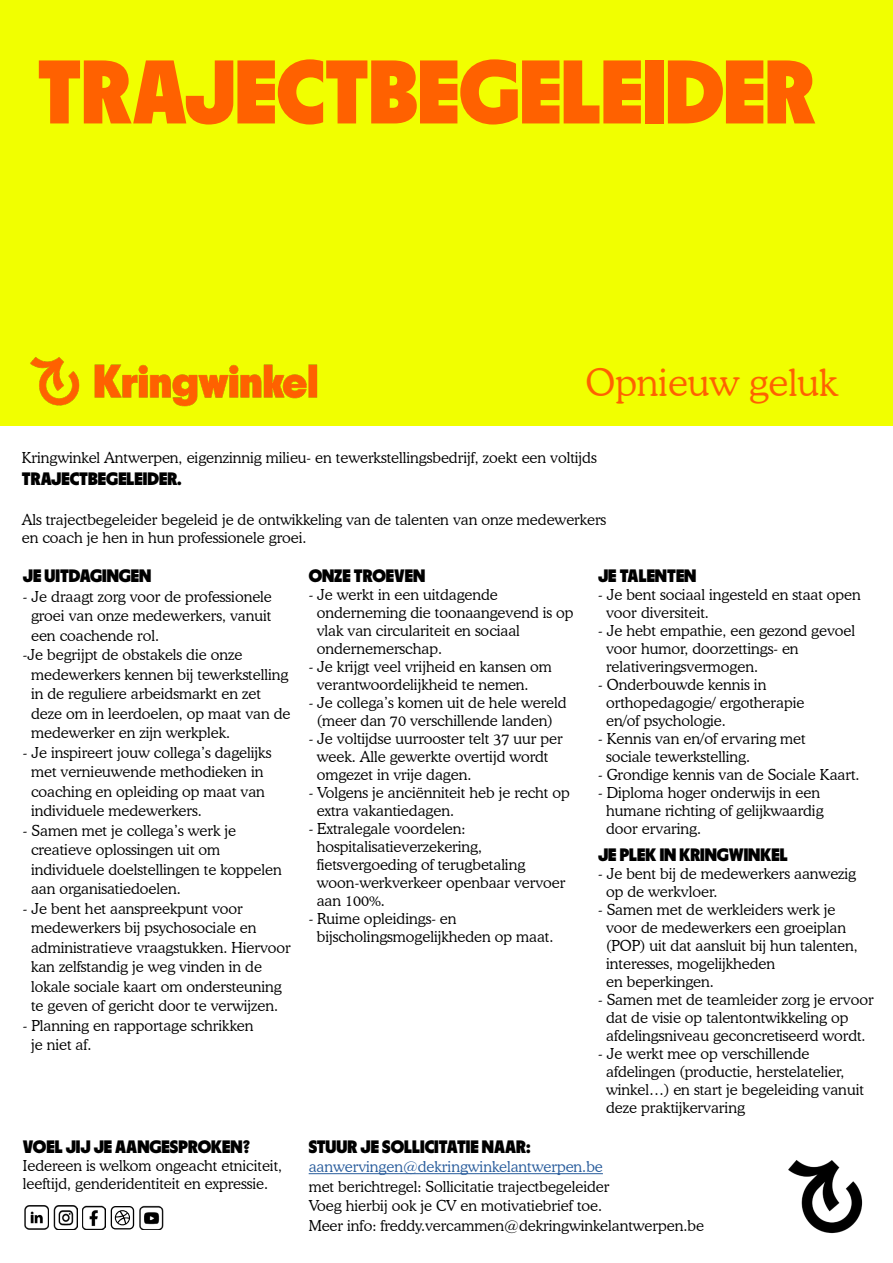
<style>
.page{position:relative;width:893px;height:1263px;background:#fff}
.page>*{position:absolute;margin:0;border:0;box-sizing:border-box;transform-origin:0 0}
.t1{font:90px "Parafina Black S";color:#ff6100}
.t2{font:300 37.5px "Cooper BT";color:#ff6100}
.t3{font:18px "Parafina Black S";color:#000}
.t4{font:300 15px/18px "Cooper BT";color:#000}
.t5{font:300 15px "Cooper BT";color:#275b9b}
</style>
<div class="page">
<div style="left:0;top:0;width:893px;height:425px;background:#f1ff00"></div>
<img style="left:788px;top:1160px;width:75px;height:74px">
<hr style="left:309px;top:1173px;width:294px;height:1px;background:#275b9b">
<img style="left:30px;top:357px;width:288px;height:50px">
<img style="left:25px;top:1206px;width:24px;height:24px">
<img style="left:54px;top:1206px;width:23px;height:23px">
<img style="left:82px;top:1206px;width:24px;height:23px">
<svg style="left:115px;top:1210px;width:15px;height:15px"></svg>
<div style="left:111px;top:1206px;width:23px;height:23px;border:1px solid #000;border-radius:4px"></div>
<img style="left:140px;top:1206px;width:23px;height:23px">
<h1 class="t1" style="left:37px;top:38px;width:780px">TRAJECTBEGELEIDER</h1>
<h2 class="t2" style="left:585px;top:360px;width:254px">Opnieuw geluk</h2>
<p class="t4" style="left:22px;top:449px;width:576px">Kringwinkel Antwerpen, eigenzinnig milieu- en tewerkstellingsbedrijf, zoekt een voltijds</p>
<p class="t3" style="left:22px;top:468px;width:162px">TRAJECTBEGELEIDER.</p>
<p class="t4" style="left:22px;top:510px;width:586px">Als trajectbegeleider begeleid je de ontwikkeling van de talenten van onze medewerkers en coach je hen in hun professionele groei.</p>
<p class="t3" style="left:23px;top:565px;width:130px">JE UITDAGINGEN</p>
<p class="t4" style="left:23px;top:587px;width:250px">- Je draagt zorg voor de professionele</p>
<p class="t4" style="left:31px;top:607px;width:242px">groei van onze medewerkers, vanuit</p>
<p class="t4" style="left:31px;top:626px;width:129px">een coachende rol.</p>
<p class="t4" style="left:23px;top:646px;width:221px">-Je begrijpt de obstakels die onze</p>
<p class="t4" style="left:31px;top:665px;width:259px">medewerkers kennen bij tewerkstelling</p>
<p class="t4" style="left:31px;top:685px;width:231px">in de reguliere arbeidsmarkt en zet</p>
<p class="t4" style="left:31px;top:704px;width:261px">deze om in leerdoelen, op maat van de</p>
<p class="t4" style="left:31px;top:724px;width:201px">medewerker en zijn werkplek.</p>
<p class="t4" style="left:31px;top:742px;width:242px;line-height:19.5px;text-indent:-8px">- Je inspireert jouw collega’s dagelijks met vernieuwende methodieken in coaching en opleiding op maat van individuele medewerkers.</p>
<p class="t4" style="left:31px;top:820px;width:252px;line-height:19.5px;text-indent:-8px">- Samen met je collega’s werk je creatieve oplossingen uit om individuele doelstellingen te koppelen aan organisatiedoelen.</p>
<p class="t4" style="left:31px;top:898px;width:261px;line-height:19.5px;text-indent:-8px">- Je bent het aanspreekpunt voor medewerkers bij psychosociale en administratieve vraagstukken. Hiervoor kan zelfstandig je weg vinden in de lokale sociale kaart om ondersteuning te geven of gericht door te verwijzen.</p>
<p class="t4" style="left:31px;top:1015px;width:224px;line-height:19.5px;text-indent:-8px">- Planning en rapportage schrikken je niet af.</p>
<p class="t3" style="left:23px;top:1135px;width:229px">VOEL JIJ JE AANGESPROKEN?</p>
<p class="t4" style="left:23px;top:1156px;width:261px">Iedereen is welkom ongeacht etniciteit, leeftijd, genderidentiteit en expressie.</p>
<p class="t3" style="left:309px;top:565px;width:118px">ONZE TROEVEN</p>
<p class="t4" style="left:317px;top:586px;width:258px;text-indent:-8px">- Je werkt in een uitdagende onderneming die toonaangevend is op vlak van circulariteit en sociaal ondernemerschap.</p>
<p class="t4" style="left:317px;top:658px;width:236px;text-indent:-8px">- Je krijgt veel vrijheid en kansen om verantwoordelijkheid te nemen.</p>
<p class="t4" style="left:309px;top:694px;width:259px;text-align:center">- Je collega’s komen uit de hele wereld (meer dan 70 verschillende landen)</p>
<p class="t4" style="left:317px;top:730px;width:248px;text-indent:-8px">- Je voltijdse uurrooster telt 37 uur per week. Alle gewerkte overtijd wordt omgezet in vrije dagen.</p>
<p class="t4" style="left:317px;top:784px;width:254px;text-indent:-8px">- Volgens je anciënniteit heb je recht op extra vakantiedagen.</p>
<p class="t4" style="left:317px;top:820px;width:250px;text-indent:-8px">- Extralegale voordelen: hospitalisatieverzekering, fietsvergoeding of terugbetaling woon-werkverkeer openbaar vervoer aan 100%.</p>
<p class="t4" style="left:317px;top:910px;width:238px;text-indent:-8px">- Ruime opleidings- en bijscholingsmogelijkheden op maat.</p>
<p class="t3" style="left:598px;top:565px;width:100px">JE TALENTEN</p>
<p class="t4" style="left:606px;top:586px;width:256px;text-indent:-8px">- Je bent sociaal ingesteld en staat open voor diversiteit.</p>
<p class="t4" style="left:606px;top:622px;width:251px;text-indent:-8px">- Je hebt empathie, een gezond gevoel voor humor, doorzettings- en relativeringsvermogen.</p>
<p class="t4" style="left:606px;top:676px;width:200px;text-indent:-8px">- Onderbouwde kennis in orthopedagogie/ ergotherapie en/of psychologie.</p>
<p class="t4" style="left:606px;top:730px;width:201px;text-indent:-8px">- Kennis van en/of ervaring met sociale tewerkstelling.</p>
<p class="t4" style="left:598px;top:766px;width:263px">- Grondige kennis van de Sociale Kaart.</p>
<p class="t4" style="left:606px;top:784px;width:219px;text-indent:-8px">- Diploma hoger onderwijs in een humane richting of gelijkwaardig door ervaring.</p>
<p class="t3" style="left:598px;top:843px;width:191px">JE PLEK IN KRINGWINKEL</p>
<p class="t4" style="left:606px;top:864px;width:251px;text-indent:-8px">- Je bent bij de medewerkers aanwezig op de werkvloer.</p>
<p class="t4" style="left:606px;top:900px;width:253px;text-indent:-8px">- Samen met de werkleiders werk je voor de medewerkers een groeiplan (POP) uit dat aansluit bij hun talenten, interesses, mogelijkheden<br>en beperkingen.</p>
<p class="t4" style="left:606px;top:990px;width:269px;text-indent:-8px">- Samen met de teamleider zorg je ervoor dat de visie op talentontwikkeling op afdelingsniveau geconcretiseerd wordt.</p>
<p class="t4" style="left:606px;top:1044px;width:259px;text-indent:-8px">- Je werkt mee op verschillende afdelingen (productie, herstelatelier, winkel…) en start je begeleiding vanuit deze praktijkervaring</p>
<p class="t3" style="left:309px;top:1135px;width:224px">STUUR JE SOLLICITATIE NAAR:</p>
<p class="t5" style="left:309px;top:1158px;width:296px">aanwervingen@dekringwinkelantwerpen.be</p>
<p class="t4" style="left:309px;top:1176px;width:397px;line-height:19.5px">met berichtregel: Sollicitatie trajectbegeleider<br>Voeg hierbij ook je CV en motivatiebrief toe.<br>Meer info: freddy.vercammen@dekringwinkelantwerpen.be</p>
</div>
